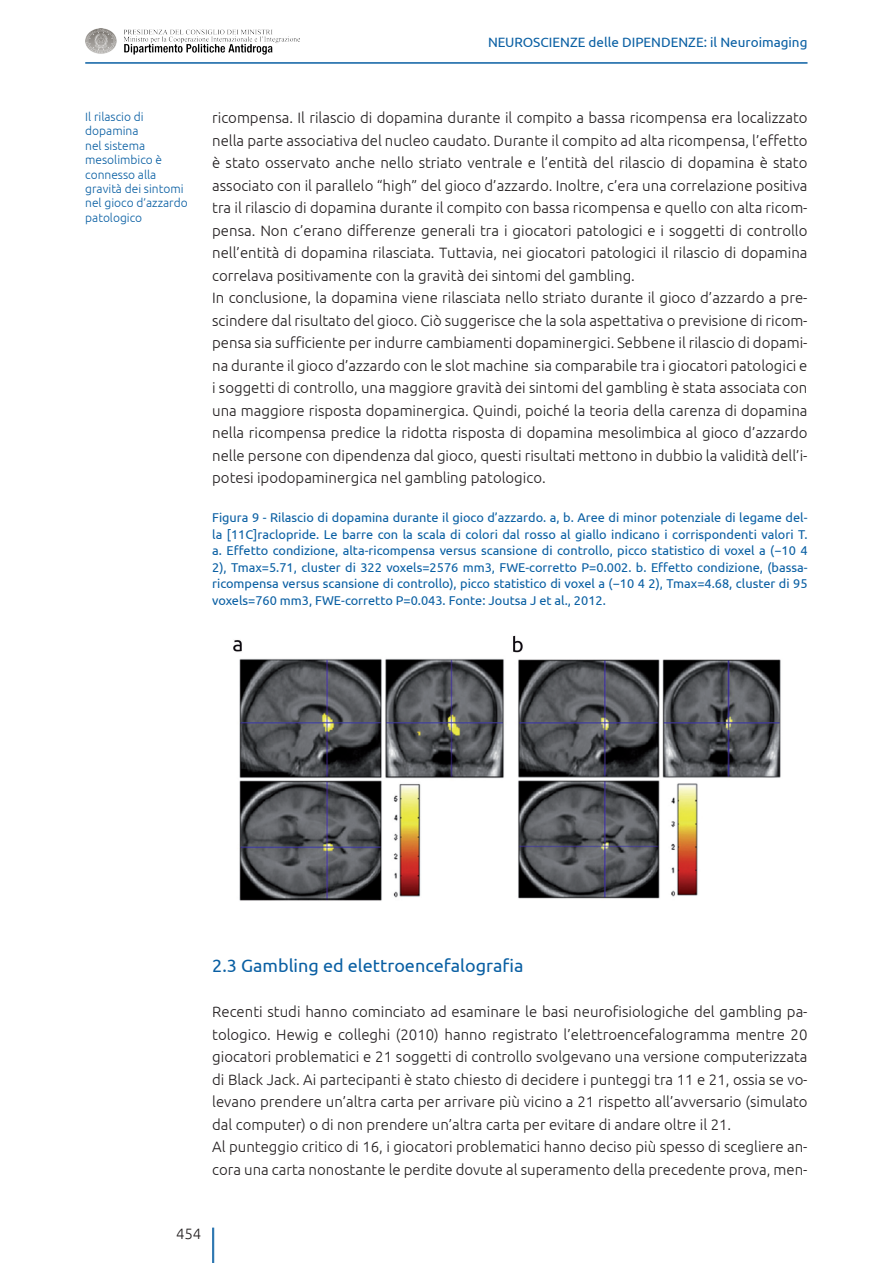
<style>
.page{position:relative;width:893px;height:1263px;background:#fff}
.page>*{position:absolute;margin:0;border:0;box-sizing:border-box;transform-origin:0 0}
.SubTitle_cap{font:18px "Ubuntu";color:#095fa3}
.Txt{font:300 15px/22.5px "Ubuntu";color:#231f20;text-align:justify}
.t1{font:13.5px "Ubuntu";color:#095fa3}
.Fig_Tab{font:12.75px/16.5px "Ubuntu";color:#095fa3;text-align:justify}
.Chiosa_sx{font:300 12px/14.4px "Ubuntu";color:#095fa3}
</style>
<div class="page">
<hr style="left:213px;top:1227px;width:1px;height:36px;background:#095fa3">
<hr style="left:212px;top:1227px;width:1px;height:36px;background:#095fa3">
<img style="left:85px;top:28px;width:214px;height:27px">
<hr style="left:85px;top:62px;width:722px;height:2px;background:#095fa3">
<img style="left:233px;top:636px;width:548px;height:265px">
<p class="Chiosa_sx" style="left:85px;top:109px;width:104px">Il rilascio di dopamina<br>nel sistema mesolimbico è connesso alla gravità dei sintomi nel gioco d’azzardo patologico</p>
<p class="t1" style="left:488px;top:34px;width:321px">NEUROSCIENZE delle DIPENDENZE: il Neuroimaging</p>
<p class="Txt" style="left:212px;top:106px;width:597px">ricompensa. Il rilascio di dopamina durante il compito a bassa ricompensa era localizzato nella parte associativa del nucleo caudato. Durante il compito ad alta ricompensa, l’effetto è stato osservato anche nello striato ventrale e l’entità del rilascio di dopamina è stato associato con il parallelo “high” del gioco d’azzardo. Inoltre, c’era una correlazione positiva tra il rilascio di dopamina durante il compito con bassa ricompensa e quello con alta ricom&shy;pensa. Non c’erano differenze generali tra i giocatori patologici e i soggetti di controllo nell’entità di dopamina rilasciata. Tuttavia, nei giocatori patologici il rilascio di dopamina correlava positivamente con la gravità dei sintomi del gambling.</p>
<p class="Txt" style="left:212px;top:286px;width:597px">In conclusione, la dopamina viene rilasciata nello striato durante il gioco d’azzardo a pre&shy;scindere dal risultato del gioco. Ciò suggerisce che la sola aspettativa o previsione di ricom&shy;pensa sia sufficiente per indurre cambiamenti dopaminergici. Sebbene il rilascio di dopami&shy;na durante il gioco d’azzardo con le slot machine sia comparabile tra i giocatori patologici e i soggetti di controllo, una maggiore gravità dei sintomi del gambling è stata associata con una maggiore risposta dopaminergica. Quindi, poiché la teoria della carenza di dopamina nella ricompensa predice la ridotta risposta di dopamina mesolimbica al gioco d’azzardo nelle persone con dipendenza dal gioco, questi risultati mettono in dubbio la validità dell’i&shy;potesi ipodopaminergica nel gambling patologico.</p>
<p class="Fig_Tab" style="left:212px;top:509px;width:597px">Figura 9 - Rilascio di dopamina durante il gioco d’azzardo. a, b. Aree di minor potenziale di legame del&shy;la [11C]raclopride. Le barre con la scala di colori dal rosso al giallo indicano i corrispondenti valori T. a. Effetto condizione, alta-ricompensa versus scansione di controllo, picco statistico di voxel a (−10 4<br>2), Tmax=5.71, cluster di 322 voxels=2576 mm3, FWE-corretto P=0.002. b. Effetto condizione, (bassa&shy;ricompensa versus scansione di controllo), picco statistico di voxel a (−10 4 2), Tmax=4.68, cluster di 95 voxels=760 mm3, FWE-corretto P=0.043. Fonte: Joutsa J et al., 2012.</p>
<p class="SubTitle_cap" style="left:212px;top:955px;width:313px">2.3 Gambling ed elettroencefalografia</p>
<p class="Txt" style="left:212px;top:1000px;width:597px">Recenti studi hanno cominciato ad esaminare le basi neurofisiologiche del gambling pa&shy;tologico. Hewig e colleghi (2010) hanno registrato l’elettroencefalogramma mentre 20 giocatori problematici e 21 soggetti di controllo svolgevano una versione computerizzata di Black Jack. Ai partecipanti è stato chiesto di decidere i punteggi tra 11 e 21, ossia se vo&shy;levano prendere un’altra carta per arrivare più vicino a 21 rispetto all’avversario (simulato dal computer) o di non prendere un’altra carta per evitare di andare oltre il 21.</p>
<p class="Txt" style="left:212px;top:1135px;width:597px">Al punteggio critico di 16, i giocatori problematici hanno deciso più spesso di scegliere an&shy;cora una carta nonostante le perdite dovute al superamento della precedente prova, men-</p>
<p class="Txt" style="left:176px;top:1222px;width:27px">454</p>
</div>
